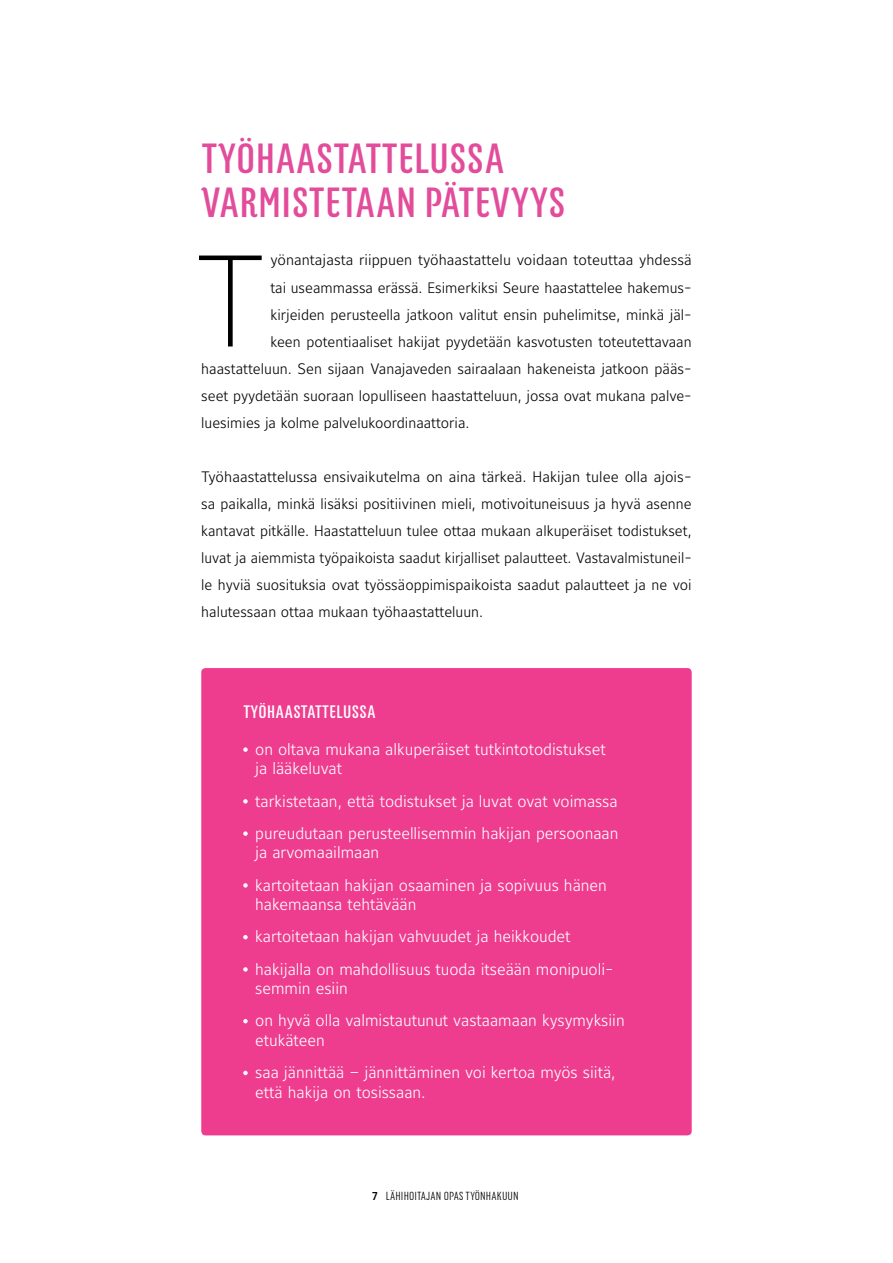
<style>
.page{position:relative;width:893px;height:1263px;background:#fff}
.page>*{position:absolute;margin:0;border:0;box-sizing:border-box;transform-origin:0 0}
.t1{font:100 129px "Maurea";color:#000}
.t2{font:42px/43.5px "Kurry Pro";letter-spacing:.015em;color:#e24c9b}
.t3{font:18px "Kurry Pro";letter-spacing:.025em;color:#fff}
.t4{font:300 16.5px/32.2px "Maurea";color:#fff}
.t5{font:300 15px/27px "Maurea";color:#000;text-align:justify}
.t6{font:300 11.7px "Kurry Pro";letter-spacing:.01em;color:#000}
.s1{font-family:"Maurea Medium Caps Lf";font-weight:400;font-size:12px}
</style>
<div class="page">
<div style="left:201px;top:668px;width:491px;height:467px;background:#ee3d8f;border-radius:4px"></div>
<svg style="left:243px;top:747px;width:5px;height:5px"></svg>
<svg style="left:243px;top:799px;width:5px;height:5px"></svg>
<svg style="left:243px;top:831px;width:5px;height:5px"></svg>
<svg style="left:243px;top:883px;width:5px;height:5px"></svg>
<svg style="left:243px;top:935px;width:5px;height:4px"></svg>
<svg style="left:243px;top:967px;width:5px;height:5px"></svg>
<svg style="left:243px;top:1019px;width:5px;height:4px"></svg>
<svg style="left:243px;top:1071px;width:5px;height:4px"></svg>
<h2 class="t2" style="left:202px;top:137px;width:366px">TYÖHAASTATTELUSSA<br>VARMISTETAAN PÄTEVYYS</h2>
<p class="t5" style="left:270px;top:248px;width:423px">yönantajasta riippuen työhaastattelu voidaan toteuttaa yhdessä</p>
<p class="t5" style="left:270px;top:275px;width:423px">tai useammassa erässä. Esimerkiksi Seure haastattelee hakemus-</p>
<p class="t5" style="left:270px;top:302px;width:423px">kirjeiden perusteella jatkoon valitut ensin puhelimitse, minkä jäl-</p>
<p class="t5" style="left:270px;top:329px;width:423px">keen potentiaaliset hakijat pyydetään kasvotusten toteutettavaan</p>
<p class="t5" style="left:201px;top:356px;width:492px">haastatteluun. Sen sijaan Vanajaveden sairaalaan hakeneista jatkoon pääs-</p>
<p class="t5" style="left:201px;top:383px;width:492px">seet pyydetään suoraan lopulliseen haastatteluun, jossa ovat mukana palve-</p>
<p class="t5" style="left:201px;top:410px;width:270px">luesimies ja kolme palvelukoordinaattoria.</p>
<h1 class="t1" style="left:194px;top:230px;width:75px">T</h1>
<p class="t5" style="left:201px;top:464px;width:492px">Työhaastattelussa ensivaikutelma on aina tärkeä. Hakijan tulee olla ajois&shy;sa paikalla, minkä lisäksi positiivinen mieli, motivoituneisuus ja hyvä asenne kantavat pitkälle. Haastatteluun tulee ottaa mukaan alkuperäiset todistukset, luvat ja aiemmista työpaikoista saadut kirjalliset palautteet. Vastavalmistuneil&shy;le hyviä suosituksia ovat työssäoppimispaikoista saadut palautteet ja ne voi halutessaan ottaa mukaan työhaastatteluun.</p>
<p class="t3" style="left:243px;top:699px;width:134px">TYÖHAASTATTELUSSA</p>
<p class="t4" style="left:255px;top:740px;width:352px;line-height:19.5px">on oltava mukana alkuperäiset tutkintotodistukset ja lääkeluvat</p>
<p class="t4" style="left:255px;top:786px;width:365px">tarkistetaan, että todistukset ja luvat ovat voimassa pureudutaan perusteellisemmin hakijan persoonaan</p>
<p class="t4" style="left:255px;top:837px;width:353px">ja arvomaailmaan<br>kartoitetaan hakijan osaaminen ja sopivuus hänen</p>
<p class="t4" style="left:255px;top:889px;width:360px">hakemaansa tehtävään<br>kartoitetaan hakijan vahvuudet ja heikkoudet hakijalla on mahdollisuus tuoda itseään monipuoli-</p>
<p class="t4" style="left:255px;top:973px;width:371px">semmin esiin<br>on hyvä olla valmistautunut vastaamaan kysymyksiin</p>
<p class="t4" style="left:255px;top:1025px;width:362px">etukäteen<br>saa jännittää – jännittäminen voi kertoa myös siitä,</p>
<p class="t4" style="left:255px;top:1077px;width:172px">että hakija on tosissaan.</p>
<p class="t6" style="left:372px;top:1188px;width:148px"><span class="s1">7</span> LÄHIHOITAJAN OPAS TYÖNHAKUUN</p>
</div>
